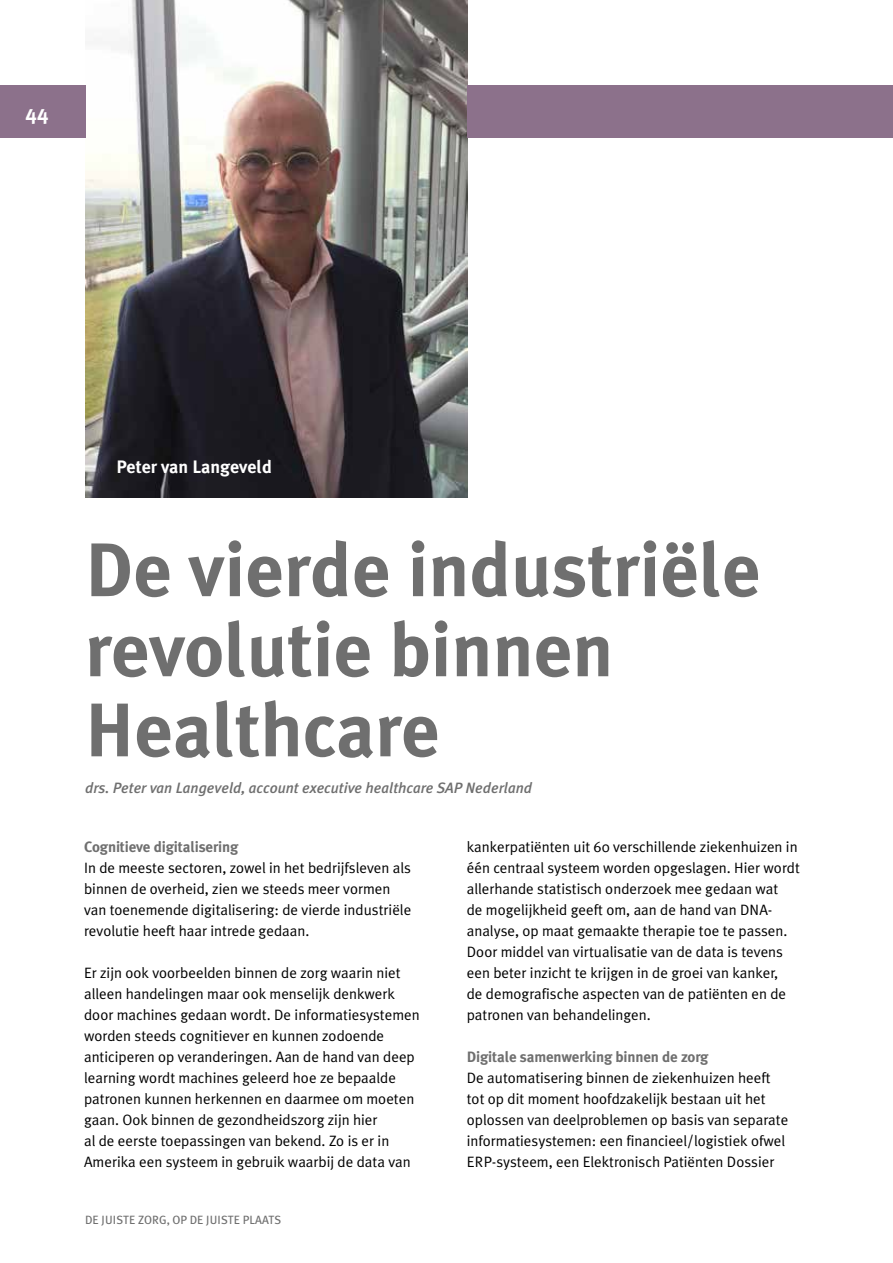
<style>
.page{position:relative;width:893px;height:1263px;background:#fff}
.page>*{position:absolute;margin:0;border:0;box-sizing:border-box;transform-origin:0 0}
.t1{font:700 75.75px/80.1px "Meta Plus";color:#6f6f6f}
.t2{font:700 21px "Meta Plus";color:#fff}
.t3{font:700 18px "Meta Plus";color:#fff}
.t4{font:15px/21px "Meta Plus";color:#000}
.t5{font:italic 500 15px "Meta Plus";color:#6f6f6f}
.t6{font:700 15px "Meta Plus";letter-spacing:-.01em;color:#6f6f6f}
.t7{font:12px "Meta Plus Book Caps";letter-spacing:.005em;color:#6f6f6f}
</style>
<div class="page">
<img style="left:85px;top:0;width:383px;height:497px">
<div style="left:0;top:86px;width:85px;height:52px;background:#8c718b"></div>
<div style="left:468px;top:86px;width:425px;height:52px;background:#8c718b"></div>
<h2 class="t2" style="left:26px;top:100px;width:25px">44</h2>
<p class="t3" style="left:116px;top:456px;width:157px">Peter van Langeveld</p>
<h1 class="t1" style="left:85px;top:530px;width:677px">De vierde industriële revolutie binnen<br>Healthcare</h1>
<p class="t5" style="left:85px;top:779px;width:449px">drs. Peter van Langeveld, account executive healthcare SAP Nederland</p>
<p class="t6" style="left:84px;top:838px;width:156px">Cognitieve digitalisering</p>
<p class="t4" style="left:84px;top:857px;width:329px">In de meeste sectoren, zowel in het bedrijfsleven als binnen de overheid, zien we steeds meer vormen van toenemende digitalisering: de vierde industriële revolutie heeft haar intrede gedaan.</p>
<p class="t4" style="left:84px;top:962px;width:337px">Er zijn ook voorbeelden binnen de zorg waarin niet alleen handelingen maar ook menselijk denkwerk door machines gedaan wordt. De informatiesystemen worden steeds cognitiever en kunnen zodoende anticiperen op veranderingen. Aan de hand van deep learning wordt machines geleerd hoe ze bepaalde patronen kunnen herkennen en daarmee om moeten gaan. Ook binnen de gezondheidszorg zijn hier<br>al de eerste toepassingen van bekend. Zo is er in Amerika een systeem in gebruik waarbij de data van</p>
<p class="t7" style="left:85px;top:1213px;width:198px">DE JUISTE ZORG, OP DE JUISTE PLAATS</p>
<p class="t4" style="left:467px;top:836px;width:335px">kankerpatiënten uit 60 verschillende ziekenhuizen in één centraal systeem worden opgeslagen. Hier wordt allerhande statistisch onderzoek mee gedaan wat<br>de mogelijkheid geeft om, aan de hand van DNA&shy;analyse, op maat gemaakte therapie toe te passen.<br>Door middel van virtualisatie van de data is tevens een beter inzicht te krijgen in de groei van kanker,<br>de demografische aspecten van de patiënten en de patronen van behandelingen.</p>
<p class="t6" style="left:467px;top:1048px;width:243px">Digitale samenwerking binnen de zorg</p>
<p class="t4" style="left:467px;top:1067px;width:323px">De automatisering binnen de ziekenhuizen heeft tot op dit moment hoofdzakelijk bestaan uit het oplossen van deelproblemen op basis van separate informatiesystemen: een financieel/logistiek ofwel ERP-systeem, een Elektronisch Patiënten Dossier</p>
</div>
